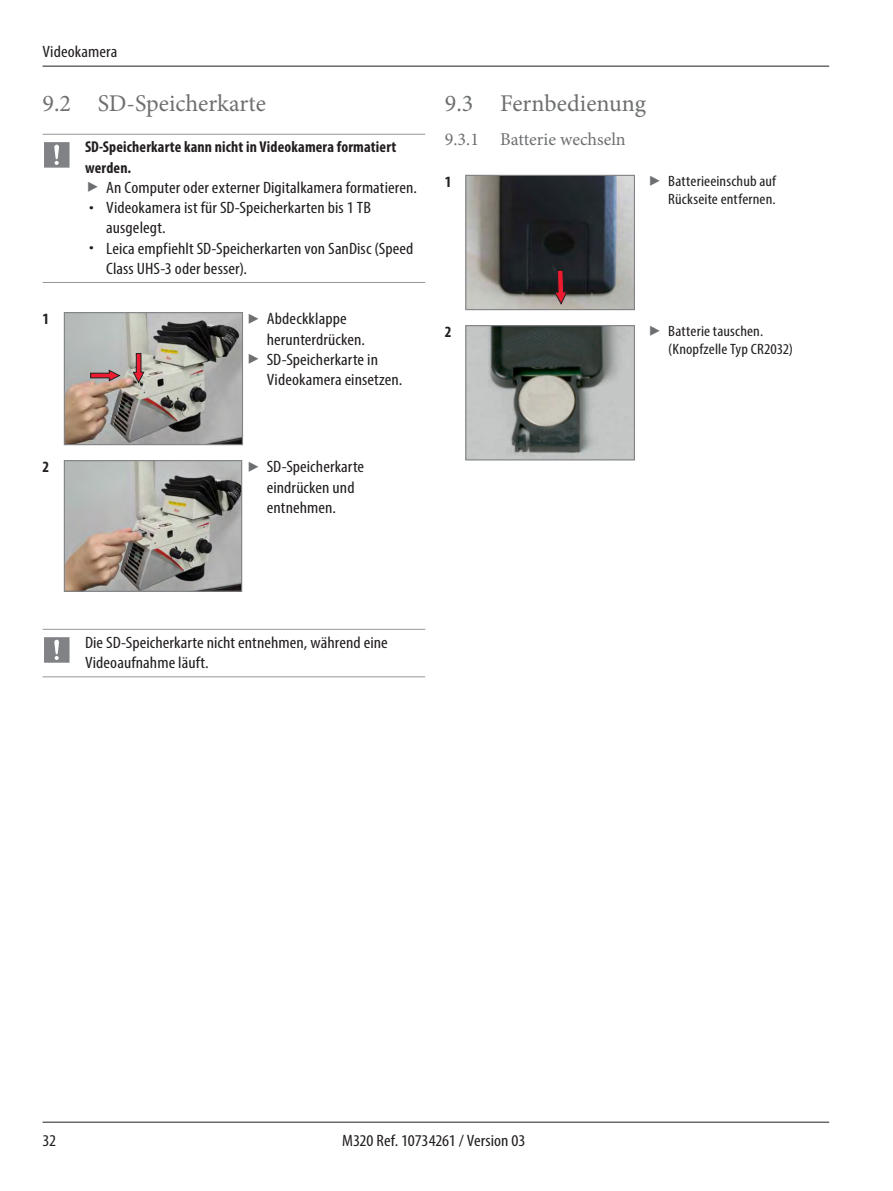
<style>
.page{position:relative;width:893px;height:1191px;background:#fff}
.page>*{position:absolute;margin:0;border:0;box-sizing:border-box;transform-origin:0 0}
.t1{font:24px "Minion Pro";color:#6d6f71}
.t2{font:18px "Minion Pro";color:#6d6f71}
.Leica_Grundtext{font:condensed 16.5px/20.2px "Myriad Pro";letter-spacing:.005em;color:#231f20;scale:1.1 1}
.Leica_Grundtext_fet{font:700 condensed 15.75px/20.2px "Myriad Pro";letter-spacing:.01em;color:#231f20}
.t3{font:condensed 15px/18px "Myriad Pro";letter-spacing:.01em;color:#231f20;scale:1.1 1}
</style>
<div class="page">
<hr style="left:43px;top:66px;width:786px;height:1px;background:#231f20">
<hr style="left:43px;top:1121px;width:786px;height:1px;background:#231f20">
<hr style="left:43px;top:134px;width:42px;height:1px;background:#949698">
<hr style="left:85px;top:134px;width:340px;height:1px;background:#949698">
<hr style="left:43px;top:282px;width:42px;height:1px;background:#949698">
<hr style="left:85px;top:282px;width:340px;height:1px;background:#949698">
<svg style="left:44px;top:142px;width:26px;height:26px"></svg>
<img style="left:66px;top:314px;width:175px;height:129px">
<div style="left:64px;top:312px;width:179px;height:133px;border:1px solid #808285"></div>
<svg style="left:90px;top:369px;width:31px;height:13px"></svg>
<svg style="left:132px;top:353px;width:13px;height:31px"></svg>
<img style="left:66px;top:462px;width:174px;height:128px">
<div style="left:64px;top:460px;width:178px;height:132px;border:1px solid #808285"></div>
<hr style="left:43px;top:629px;width:42px;height:1px;background:#949698">
<hr style="left:85px;top:629px;width:340px;height:1px;background:#949698">
<hr style="left:43px;top:676px;width:42px;height:1px;background:#949698">
<hr style="left:85px;top:676px;width:340px;height:1px;background:#949698">
<svg style="left:44px;top:637px;width:26px;height:26px"></svg>
<img style="left:467px;top:177px;width:166px;height:131px">
<div style="left:465px;top:175px;width:170px;height:135px;border:1px solid #808285"></div>
<svg style="left:554px;top:269px;width:14px;height:36px"></svg>
<img style="left:467px;top:327px;width:166px;height:131px">
<div style="left:465px;top:325px;width:170px;height:135px;border:1px solid #808285"></div>
<p class="Leica_Grundtext" style="left:43px;top:41px;width:70px">Videokamera</p>
<p class="t1" style="left:43px;top:87px;width:225px">9.2 SD-Speicherkarte</p>
<p class="Leica_Grundtext_fet" style="left:85px;top:137px;width:313px">SD-Speicherkarte kann nicht in Videokamera formatiert werden.</p>
<p class="Leica_Grundtext" style="left:106px;top:177px;width:284px">An Computer oder externer Digitalkamera formatieren.</p>
<p class="Leica_Grundtext" style="left:106px;top:197px;width:242px;text-indent:-17px">• Videokamera ist für SD-Speicherkarten bis 1 TB ausgelegt.</p>
<p class="Leica_Grundtext" style="left:106px;top:238px;width:281px;text-indent:-17px">• Leica empfiehlt SD-Speicherkarten von SanDisc (Speed<br>Class UHS-3 oder besser).</p>
<p class="Leica_Grundtext_fet" style="left:43px;top:308px;width:8px">1</p>
<p class="Leica_Grundtext" style="left:267px;top:309px;width:91px">Abdeckklappe herunterdrücken.</p>
<p class="Leica_Grundtext" style="left:267px;top:349px;width:125px">SD-Speicherkarte in<br>Videokamera einsetzen.</p>
<p class="t1" style="left:445px;top:87px;width:203px">9.3 Fernbedienung</p>
<p class="t2" style="left:445px;top:128px;width:182px">9.3.1 Batterie wechseln</p>
<p class="Leica_Grundtext_fet" style="left:445px;top:171px;width:8px">1</p>
<p class="t3" style="left:668px;top:172px;width:99px">Batterieeinschub auf<br>Rückseite entfernen.</p>
<p class="Leica_Grundtext_fet" style="left:445px;top:321px;width:8px">2</p>
<p class="t3" style="left:668px;top:322px;width:115px">Batterie tauschen. (Knopfzelle Typ CR2032)</p>
<p class="Leica_Grundtext_fet" style="left:43px;top:456px;width:8px">2</p>
<p class="Leica_Grundtext" style="left:267px;top:457px;width:90px">SD-Speicherkarte eindrücken und entnehmen.</p>
<p class="Leica_Grundtext" style="left:85px;top:632px;width:277px">Die SD-Speicherkarte nicht entnehmen, während eine<br>Videoaufnahme läuft.</p>
<p class="Leica_Grundtext" style="left:43px;top:1130px;width:14px">32</p>
<p class="Leica_Grundtext" style="left:342px;top:1130px;width:168px">M320 Ref. 10734261 / Version 03</p>
</div>
